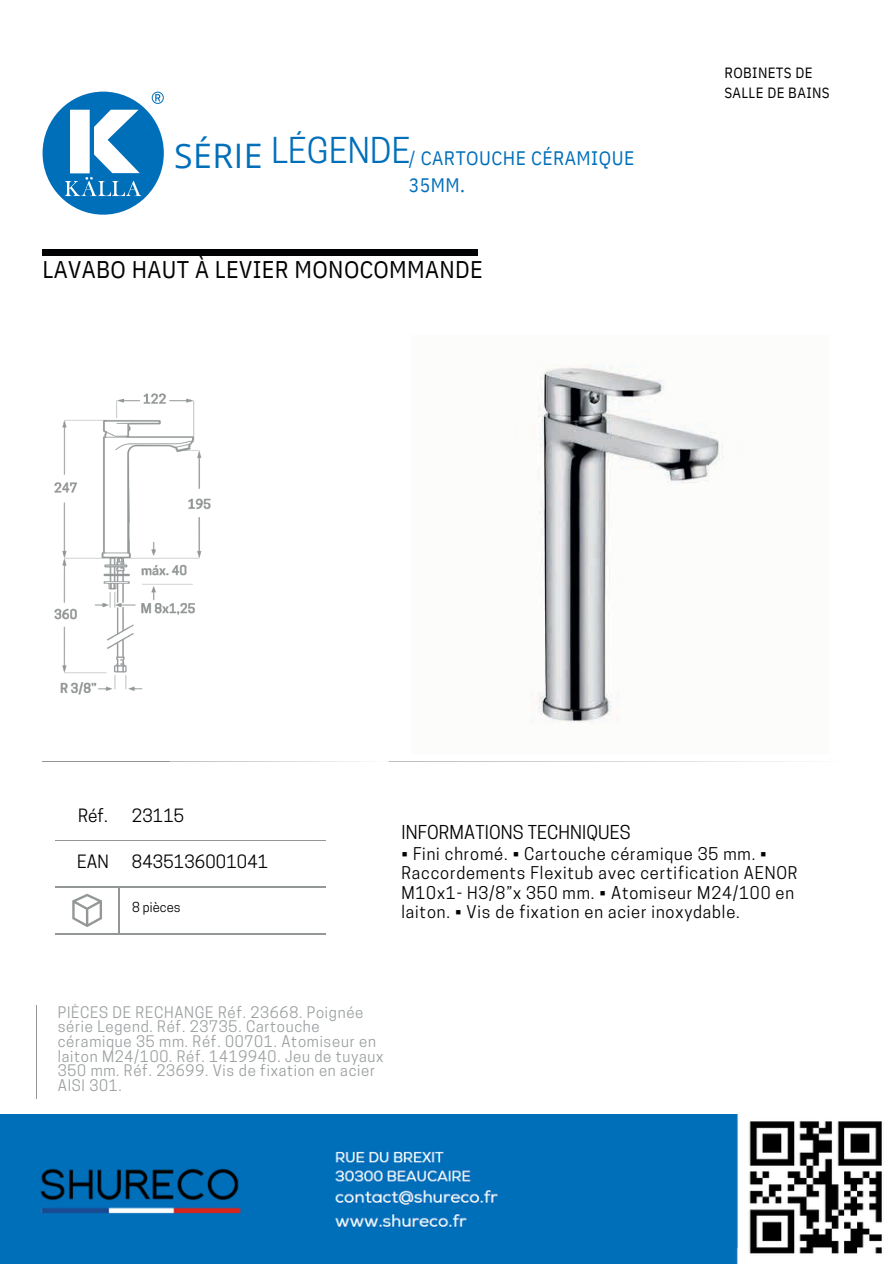
<style>
.page{position:relative;width:894px;height:1264px;background:#fff}
.page>*{position:absolute;margin:0;border:0;box-sizing:border-box;transform-origin:0 0}
.t1{font:33.75px "Open Sans";letter-spacing:.015em;color:#006fba}
.t2{font:33.45px "Cooper Hewitt";letter-spacing:.01em;color:#006fba}
.t3{font:24px "IBM Plex Sans Cond";letter-spacing:.015em;color:#000204}
.t4{font:19.5px/27px "IBM Plex Sans Cond";letter-spacing:.025em;color:#006fba}
.t5{font:18px "Cooper Hewitt";letter-spacing:.01em;color:#020202}
.t6{font:17.25px "Cooper Hewitt";letter-spacing:.01em;color:#020202}
.t7{font:16.5px/19.2px "Cooper Hewitt";letter-spacing:.05em;color:#020202}
.t8{font:15px/14.7px "Cooper Hewitt";letter-spacing:.05em;color:#9ca0a1}
.t9{font:14.85px/20.2px "IBM Plex Sans Cond";letter-spacing:.025em;color:#000204}
.t10{font:12.9px "Cooper Hewitt";letter-spacing:.01em;color:#020202}
</style>
<div class="page">
<svg style="left:43px;top:92px;width:121px;height:123px"></svg>
<img style="left:54px;top:393px;width:157px;height:302px">
<div style="left:43px;top:250px;width:434px;height:6px;background:#000204"></div>
<hr style="left:43px;top:761px;width:127px;height:1px;background:#939798">
<hr style="left:170px;top:761px;width:218px;height:1px;background:#939798">
<hr style="left:388px;top:761px;width:462px;height:1px;background:#939798">
<img style="left:538px;top:365px;width:186px;height:358px">
<svg style="left:36px;top:1005px;width:1px;height:93px"></svg>
<hr style="left:55px;top:840px;width:64px;height:1px;background:#939798">
<hr style="left:119px;top:840px;width:206px;height:1px;background:#939798">
<hr style="left:55px;top:886px;width:64px;height:1px;background:#939798">
<hr style="left:119px;top:886px;width:206px;height:1px;background:#939798">
<hr style="left:119px;top:887px;width:1px;height:46px;background:#939798">
<hr style="left:55px;top:933px;width:64px;height:1px;background:#939798">
<hr style="left:119px;top:933px;width:206px;height:1px;background:#939798">
<svg style="left:72px;top:893px;width:30px;height:34px"></svg>
<img style="left:0;top:1114px;width:882px;height:149px">
<p class="t1" style="left:174px;top:132px;width:90px">SÉRIE</p>
<h3 class="t2" style="left:271px;top:138px;width:140px">LÉGENDE</h3>
<p class="t4" style="left:409px;top:144px;width:227px">/ CARTOUCHE CÉRAMIQUE<br>35MM.</p>
<p class="t3" style="left:43px;top:253px;width:441px">LAVABO HAUT À LEVIER MONOCOMMANDE</p>
<h4 class="t9" style="left:724px;top:62px;width:107px">ROBINETS DE<br>SALLE DE BAINS</h4>
<h6 class="t6" style="left:78px;top:808px;width:31px">Réf.</h6>
<h6 class="t6" style="left:77px;top:855px;width:33px">EAN</h6>
<h5 class="t6" style="left:132px;top:808px;width:54px">23115</h5>
<h6 class="t6" style="left:132px;top:855px;width:138px">8435136001041</h6>
<p class="t10" style="left:132px;top:902px;width:50px">8 pièces</p>
<h6 class="t5" style="left:401px;top:825px;width:231px">INFORMATIONS TECHNIQUES</h6>
<h6 class="t7" style="left:401px;top:846px;width:397px">• Fini chromé. • Cartouche céramique 35 mm. • Raccordements Flexitub avec certification AENOR M10x1- H3/8”x 350 mm. • Atomiseur M24/100 en laiton. • Vis de fixation en acier inoxydable.</h6>
<p class="t8" style="left:58px;top:1006px;width:327px">PIÈCES DE RECHANGE Réf. 23668. Poignée série Legend. Réf. 23735. Cartouche céramique 35 mm. Réf. 00701. Atomiseur en laiton M24/100. Réf. 1419940. Jeu de tuyaux 350 mm. Réf. 23699. Vis de fixation en acier AISI 301.</p>
</div>
